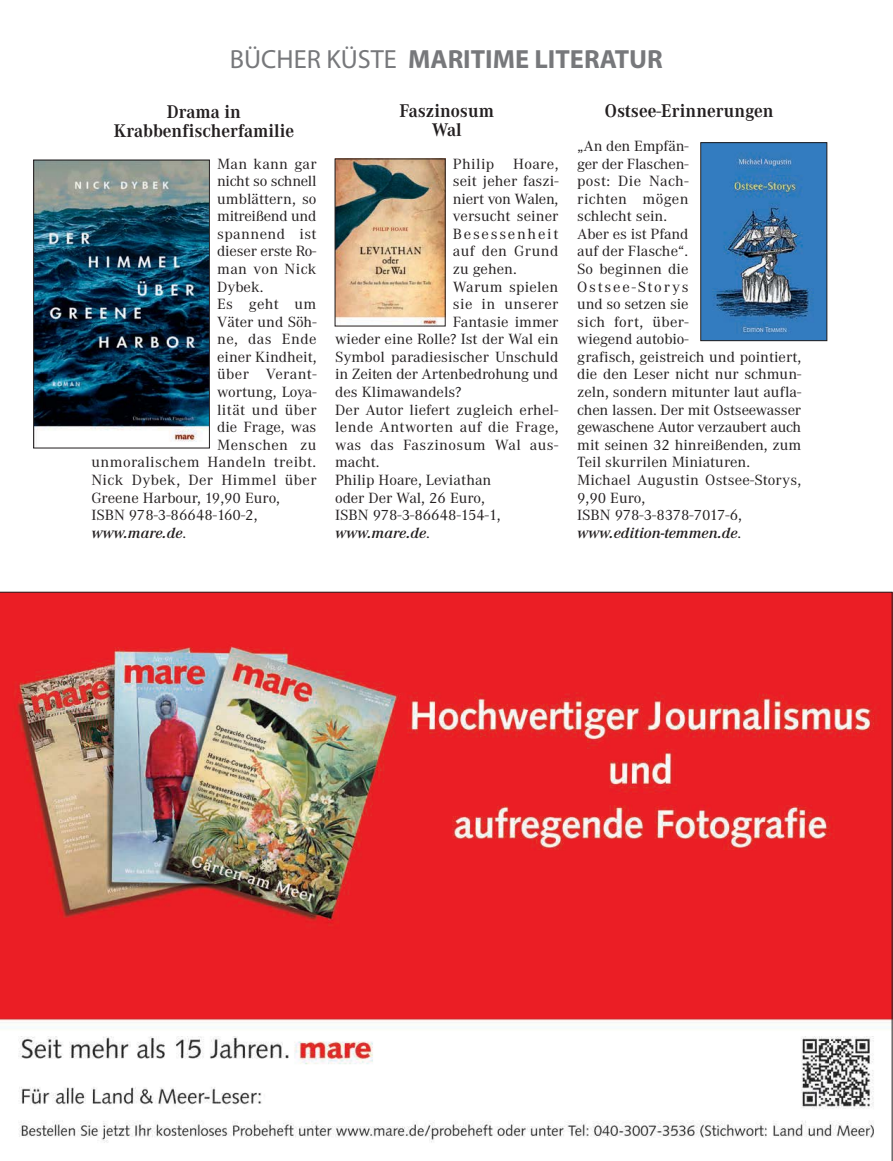
<style>
.page{position:relative;width:893px;height:1161px;background:#fff}
.page>*{position:absolute;margin:0;border:0;box-sizing:border-box;transform-origin:0 0}
.t1{font:700 26.4px "Myriad";color:#77787b}
.t2{font:700 19.05px/19px "Corporate A";color:#231f20;text-align:center;scale:.95 1}
.t3{font:15.45px/17.5px "Corporate A";color:#231f20;scale:1.05 1}
.t4{font:15.45px "Corporate A";letter-spacing:.025em;color:#231f20;scale:1.05 1}
.t5{font:15.45px "Corporate A";letter-spacing:-.02em;color:#231f20;scale:1.05 1}
.t6{font:italic 600 15.45px "Corporate A";color:#231f20;scale:1.05 1}
.t7{font:15.45px "Corporate A";letter-spacing:.105em;color:#231f20;scale:1.05 1}
.s1{font-weight:400}
.s2{font-weight:600;font-style:italic}
.s3{font-weight:400;font-style:normal}
</style>
<div class="page">
<img style="left:0;top:592px;width:892px;height:569px">
<img style="left:35px;top:162px;width:173px;height:280px">
<div style="left:33px;top:160px;width:177px;height:288px;border:1px solid #231f20"></div>
<img style="left:337px;top:161px;width:107px;height:163px">
<div style="left:335px;top:159px;width:111px;height:167px;border:1px solid #231f20"></div>
<img style="left:702px;top:144px;width:123px;height:195px">
<div style="left:700px;top:142px;width:127px;height:199px;border:1px solid #231f20"></div>
<h1 class="t1" style="left:230px;top:49px;width:434px"><span class="s1">BÜCHER KÜSTE</span> MARITIME LITERATUR</h1>
<p class="t2" style="left:605px;top:102px;width:179px">Ostsee-Erinnerungen</p>
<p class="t3" style="left:577px;top:138px;width:215px">„An den Empfän-<br>ger der Flaschen-<br>post: Die Nach-<br>richten mögen<br>schlecht sein.<br>Aber es ist Pfand<br>auf der Flasche“.<br>So beginnen die<br>Ostsee-Storys<br>und so setzen sie<br>sich fort, über-<br>wiegend autobio-<br>grafisch, geistreich und pointiert, die den Le ser nicht nur schmun&shy;zeln, sondern mitunter laut aufla&shy;chen lassen. Der mit Ostseewas ser gewaschene Autor verzaubert auch mit seinen 32 hinreißenden, zum<br>Teil skurrilen Miniaturen.<br>Michael Augustin Ostsee-Storys,<br>9,90 Euro,<br>ISBN 978-3-8378-7017-6, <span class="s2">www.edition-temmen.de</span>.</p>
<p class="t2" style="left:399px;top:103px;width:101px">Faszinosum<br>Wal</p>
<p class="t4" style="left:453px;top:157px;width:102px">Philip Hoare,</p>
<p class="t3" style="left:453px;top:174px;width:102px">seit jeher faszi-</p>
<p class="t3" style="left:453px;top:191px;width:102px">niert von Walen,</p>
<p class="t3" style="left:453px;top:209px;width:102px">versucht seiner</p>
<p class="t7" style="left:453px;top:228px;width:102px">Besessenheit</p>
<p class="t4" style="left:453px;top:245px;width:102px">auf den Grund</p>
<p class="t3" style="left:453px;top:261px;width:62px">zu gehen.</p>
<p class="t3" style="left:453px;top:279px;width:102px">Warum spielen</p>
<p class="t4" style="left:453px;top:298px;width:102px">sie in unserer</p>
<p class="t3" style="left:453px;top:314px;width:102px">Fantasie immer</p>
<p class="t3" style="left:335px;top:332px;width:214px">wieder eine Rolle? Ist der Wal ein</p>
<p class="t3" style="left:335px;top:349px;width:214px">Symbol paradiesischer Unschuld</p>
<p class="t3" style="left:335px;top:367px;width:214px">in Zeiten der Artenbedrohung und</p>
<p class="t3" style="left:335px;top:385px;width:122px">des Klimawandels?</p>
<p class="t3" style="left:335px;top:402px;width:214px">Der Autor liefert zugleich erhel-</p>
<p class="t4" style="left:335px;top:421px;width:214px">lende Antworten auf die Frage,</p>
<p class="t4" style="left:335px;top:439px;width:214px">was das Faszinosum Wal aus-</p>
<p class="t3" style="left:335px;top:455px;width:44px">macht.</p>
<p class="t3" style="left:335px;top:472px;width:150px">Philip Hoare, Leviathan</p>
<p class="t3" style="left:335px;top:490px;width:144px">oder Der Wal, 26 Euro,</p>
<p class="t3" style="left:335px;top:508px;width:159px">ISBN 978-3-86648-154-1,</p>
<p class="t6" style="left:335px;top:526px;width:92px">www.mare.de<span class="s3">.</span></p>
<p class="t2" style="left:114px;top:104px;width:191px">Drama in<br>Krabbenfischerfamilie</p>
<p class="t3" style="left:217px;top:156px;width:96px">Man kann gar</p>
<p class="t5" style="left:217px;top:175px;width:96px">nicht so schnell</p>
<p class="t3" style="left:217px;top:191px;width:96px">umblättern, so</p>
<p class="t5" style="left:217px;top:210px;width:96px">mitreißend und</p>
<p class="t4" style="left:217px;top:228px;width:96px">spannend ist</p>
<p class="t3" style="left:217px;top:244px;width:96px">dieser erste Ro -</p>
<p class="t4" style="left:217px;top:263px;width:96px">man von Nick</p>
<p class="t3" style="left:217px;top:279px;width:46px">Dybek.</p>
<p class="t3" style="left:217px;top:297px;width:96px">Es geht um</p>
<p class="t3" style="left:217px;top:314px;width:96px">Väter und Söh -</p>
<p class="t4" style="left:217px;top:333px;width:96px">ne, das Ende</p>
<p class="t3" style="left:217px;top:349px;width:96px">ei ner Kindheit,</p>
<p class="t4" style="left:217px;top:368px;width:96px">über Verant-</p>
<p class="t3" style="left:217px;top:385px;width:96px">wortung, Loya-</p>
<p class="t4" style="left:217px;top:403px;width:96px">lität und über</p>
<p class="t3" style="left:217px;top:420px;width:96px">die Frage, was</p>
<p class="t4" style="left:217px;top:439px;width:96px">Menschen zu</p>
<p class="t4" style="left:91px;top:456px;width:216px">unmoralischem Handeln treibt.</p>
<p class="t4" style="left:91px;top:474px;width:216px">Nick Dybek, Der Himmel über</p>
<p class="t3" style="left:91px;top:490px;width:181px">Greene Harbour, 19,90 Euro,</p>
<p class="t3" style="left:91px;top:508px;width:160px">ISBN 978-3-86648-160-2,</p>
<p class="t6" style="left:91px;top:526px;width:92px">www.mare.de<span class="s3">.</span></p>
</div>
